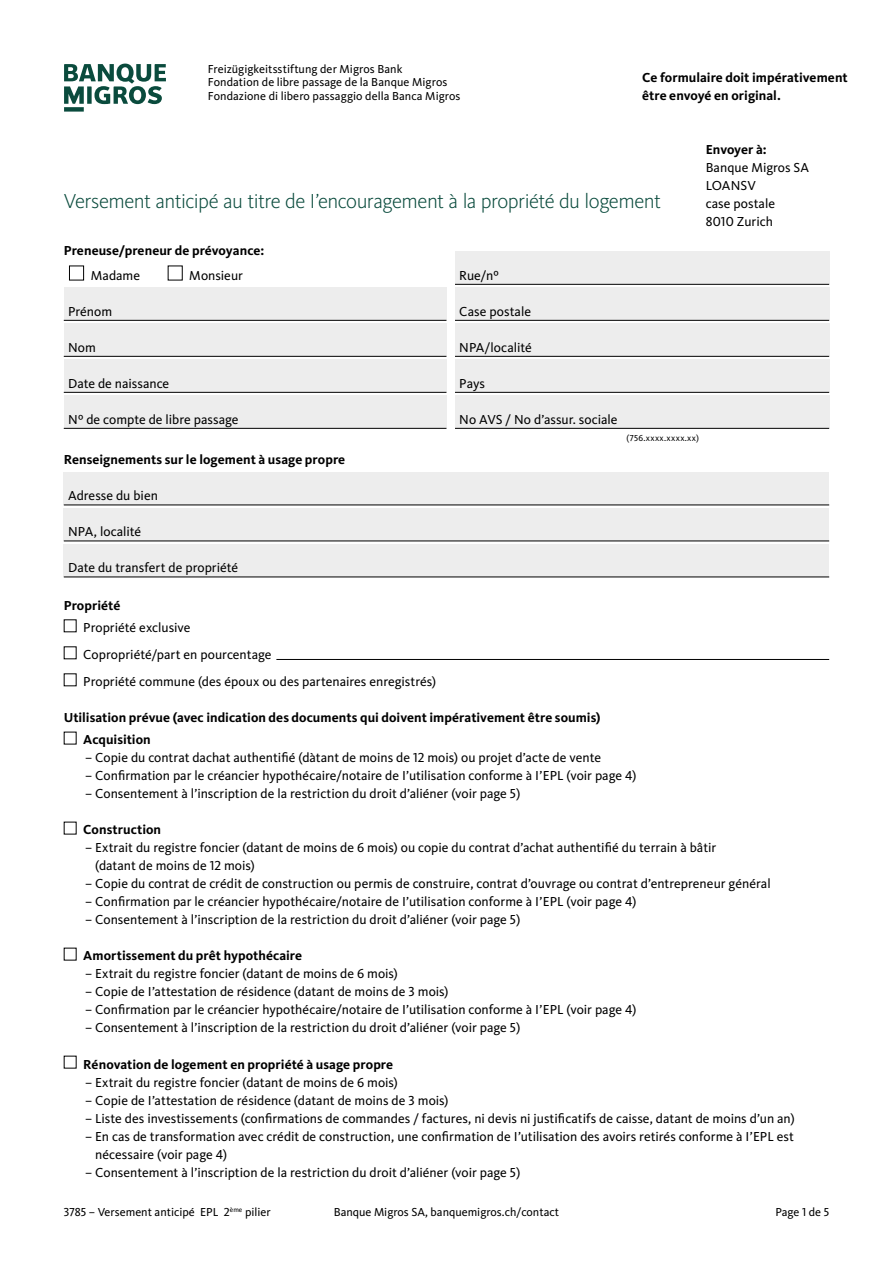
<style>
.page{position:relative;width:893px;height:1263px;background:#fff}
.page>*{position:absolute;margin:0;border:0;box-sizing:border-box;transform-origin:0 0}
.t1{font:300 21px "Migrosbank Kievit";letter-spacing:-.03em;color:#0a4b3d}
.t2{font:13.5px/18px "Migrosbank Kievit";color:#000}
.t3{font:700 13.5px/22.2px "Migrosbank Kievit";letter-spacing:.005em;color:#000}
.t4{font:12px/13.5px "Migrosbank Kievit";color:#000}
.t5{font:9px "Migrosbank Kievit";letter-spacing:.04em;color:#000}
</style>
<div class="page">
<div style="left:64px;top:472px;width:765px;height:32px;background:#ededed"></div>
<hr style="left:64px;top:505px;width:765px;height:1px;background:#000">
<div style="left:64px;top:508px;width:765px;height:32px;background:#ededed"></div>
<hr style="left:64px;top:541px;width:765px;height:1px;background:#000">
<div style="left:64px;top:544px;width:765px;height:32px;background:#ededed"></div>
<hr style="left:64px;top:577px;width:765px;height:1px;background:#000">
<hr style="left:276px;top:659px;width:553px;height:1px;background:#000">
<div style="left:455px;top:252px;width:374px;height:32px;background:#ededed"></div>
<hr style="left:455px;top:284px;width:374px;height:1px;background:#000">
<div style="left:455px;top:288px;width:374px;height:32px;background:#ededed"></div>
<hr style="left:455px;top:320px;width:374px;height:1px;background:#000">
<div style="left:455px;top:324px;width:374px;height:32px;background:#ededed"></div>
<hr style="left:455px;top:356px;width:374px;height:1px;background:#000">
<div style="left:455px;top:360px;width:374px;height:32px;background:#ededed"></div>
<hr style="left:455px;top:392px;width:374px;height:1px;background:#000">
<div style="left:455px;top:396px;width:374px;height:32px;background:#ededed"></div>
<hr style="left:455px;top:428px;width:374px;height:1px;background:#000">
<div style="left:64px;top:288px;width:382px;height:32px;background:#ededed"></div>
<hr style="left:64px;top:320px;width:382px;height:1px;background:#000">
<div style="left:64px;top:324px;width:382px;height:32px;background:#ededed"></div>
<hr style="left:64px;top:356px;width:382px;height:1px;background:#000">
<div style="left:64px;top:360px;width:382px;height:32px;background:#ededed"></div>
<hr style="left:64px;top:392px;width:382px;height:1px;background:#000">
<div style="left:64px;top:396px;width:382px;height:32px;background:#ededed"></div>
<hr style="left:64px;top:428px;width:382px;height:1px;background:#000">
<div style="left:69px;top:266px;width:15px;height:14px;border:1px solid #000"></div>
<svg style="left:64px;top:64px;width:102px;height:48px"></svg>
<p class="t4" style="left:208px;top:62px;width:254px">Freizügigkeitsstiftung der Migros Bank<br>Fondation de libre passage de la Banque Migros<br>Fondazione di libero passaggio della Banca Migros</p>
<p class="t3" style="left:642px;top:68px;width:207px;line-height:18px">Ce formulaire doit impérativement être envoyé en original.</p>
<h1 class="t1" style="left:64px;top:188px;width:599px">Versement anticipé au titre de I’encouragement à la propriété du logement</h1>
<p class="t3" style="left:64px;top:240px;width:202px">Preneuse/preneur de prévoyance:</p>
<p class="t2" style="left:91px;top:266px;width:51px">Madame</p>
<p class="t2" style="left:189px;top:266px;width:55px">Monsieur</p>
<p class="t2" style="left:68px;top:302px;width:46px">Prénom</p>
<p class="t2" style="left:68px;top:338px;width:29px">Nom</p>
<p class="t2" style="left:68px;top:374px;width:103px">Date de naissance</p>
<p class="t2" style="left:68px;top:410px;width:172px">Nº de compte de libre passage</p>
<p class="t2" style="left:459px;top:266px;width:41px">Rue/nº</p>
<p class="t2" style="left:459px;top:302px;width:73px">Case postale</p>
<p class="t2" style="left:459px;top:338px;width:74px">NPA/localité</p>
<p class="t2" style="left:459px;top:374px;width:27px">Pays</p>
<p class="t2" style="left:459px;top:410px;width:160px">No AVS / No d’assur. sociale</p>
<p class="t3" style="left:706px;top:138px;width:63px">Envoyer à:</p>
<p class="t2" style="left:706px;top:158px;width:105px">Banque Migros SA<br>LOANSV<br>case postale<br>8010 Zurich</p>
<p class="t5" style="left:627px;top:432px;width:74px">(756.xxxx.xxxx.xx)</p>
<p class="t3" style="left:64px;top:449px;width:283px">Renseignements sur le logement à usage propre</p>
<p class="t2" style="left:68px;top:487px;width:91px">Adresse du bien</p>
<p class="t2" style="left:68px;top:523px;width:75px">NPA, localité</p>
<p class="t2" style="left:68px;top:559px;width:172px">Date du transfert de propriété</p>
<p class="t3" style="left:64px;top:594px;width:58px">Propriété</p>
<p class="t2" style="left:83px;top:614px;width:354px;line-height:27px">Propriété exclusive<br>Copropriété/part en pourcentage<br>Propriété commune (des époux ou des partenaires enregistrés)</p>
<p class="t3" style="left:83px;top:706px;width:519px;text-indent:-20px">Utilisation prévue (avec indication des documents qui doivent impérativement être soumis)<br>Acquisition</p>
<p class="t2" style="left:85px;top:749px;width:518px">– Copie du contrat dachat authentifié (dàtant de moins de 12 mois) ou projet d’acte de vente</p>
<p class="t2" style="left:85px;top:767px;width:553px">– Confirmation par le créancier hypothécaire/notaire de I’utilisation conforme à I’EPL (voir page 4)</p>
<p class="t2" style="left:85px;top:785px;width:437px">– Consentement à l’inscription de la restriction du droit d’aliéner (voir page 5)</p>
<p class="t3" style="left:83px;top:819px;width:79px">Construction</p>
<p class="t2" style="left:95px;top:839px;width:623px;text-indent:-10px">– Extrait du registre foncier (datant de moins de 6 mois) ou copie du contrat d’achat authentifié du terrain à bâtir (datant de moins de 12 mois)</p>
<p class="t2" style="left:85px;top:875px;width:687px">– Copie du contrat de crédit de construction ou permis de construire, contrat d’ouvrage ou contrat d’entrepreneur général</p>
<p class="t2" style="left:85px;top:893px;width:553px">– Confirmation par le créancier hypothécaire/notaire de I’utilisation conforme à I’EPL (voir page 4)</p>
<p class="t2" style="left:85px;top:911px;width:437px">– Consentement à l’inscription de la restriction du droit d’aliéner (voir page 5)</p>
<p class="t3" style="left:83px;top:945px;width:220px">Amortissement du prêt hypothécaire</p>
<p class="t2" style="left:85px;top:965px;width:314px">– Extrait du registre foncier (datant de moins de 6 mois)</p>
<p class="t2" style="left:85px;top:983px;width:365px">– Copie de I’attestation de résidence (datant de moins de 3 mois)</p>
<p class="t2" style="left:85px;top:1001px;width:553px">– Confirmation par le créancier hypothécaire/notaire de I’utilisation conforme à I’EPL (voir page 4)</p>
<p class="t2" style="left:85px;top:1019px;width:437px">– Consentement à l’inscription de la restriction du droit d’aliéner (voir page 5)</p>
<p class="t3" style="left:83px;top:1053px;width:311px">Rénovation de logement en propriété à usage propre</p>
<p class="t2" style="left:85px;top:1073px;width:314px">– Extrait du registre foncier (datant de moins de 6 mois)</p>
<p class="t2" style="left:85px;top:1091px;width:365px">– Copie de I’attestation de résidence (datant de moins de 3 mois)</p>
<p class="t2" style="left:85px;top:1109px;width:711px">– Liste des investissements (confirmations de commandes / factures, ni devis ni justificatifs de caisse, datant de moins d’un an)</p>
<p class="t2" style="left:95px;top:1127px;width:700px;text-indent:-10px">– En cas de transformation avec crédit de construction, une confirmation de I’utilisation des avoirs retirés conforme à I’EPL est nécessaire (voir page 4)</p>
<p class="t2" style="left:85px;top:1163px;width:437px">– Consentement à l’inscription de la restriction du droit d’aliéner (voir page 5)</p>
<p class="t4" style="left:64px;top:1205px;width:208px">3785 – Versement anticipé EPL 2<sup>ème</sup> pilier</p>
<p class="t4" style="left:334px;top:1205px;width:227px">Banque Migros SA, banquemigros.ch/contact</p>
<p class="t4" style="left:775px;top:1205px;width:55px">Page 1 de 5</p>
</div>
